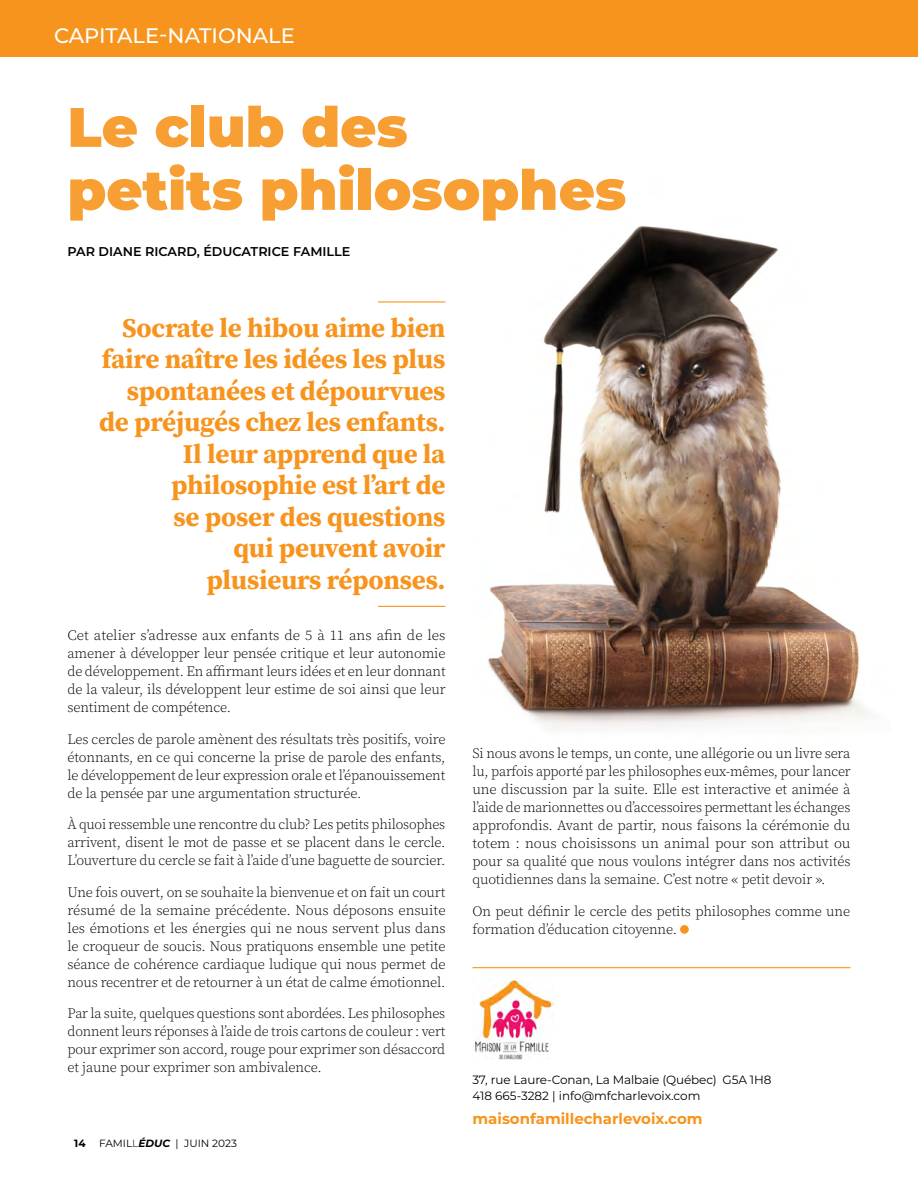
<style>
.page{position:relative;width:918px;height:1188px;background:#fff}
.page>*{position:absolute;margin:0;border:0;box-sizing:border-box;transform-origin:0 0}
.t1{font:900 55.5px/63px "Montserrat";color:#f89f34}
.t2{font:700 27px/31.5px "Source Serif Pro";letter-spacing:-.01em;color:#f7941d;text-align:right}
.t3{font:500 21px "Montserrat";color:#fff}
.t4{font:700 15px "Montserrat";color:#f7941d}
.t5{font:300 14.25px/18px "Source Serif Pro";letter-spacing:-.01em;color:#000;text-align:justify}
.t6{font:600 12.75px "Montserrat";color:#000}
.t7{font:12px "Montserrat";letter-spacing:-.01em;color:#000}
.t8{font:10.5px "Montserrat";color:#000}
.t9{font:700 10.5px "Montserrat";color:#000}
.s1{font-weight:300}
.s2{font-weight:700;font-style:italic}
</style>
<div class="page">
<img style="left:488px;top:226px;width:380px;height:502px">
<div style="left:0;top:0;width:918px;height:57px;background:#f7941d"></div>
<hr style="left:917px;top:0;width:1px;height:57px;background:#8b2987">
<hr style="left:378px;top:606px;width:68px;height:1px;background:#f7941d">
<hr style="left:378px;top:301px;width:68px;height:2px;background:#f7941d">
<div style="left:680px;top:925px;width:9px;height:9px;background:#f7941d;border-radius:50%"></div>
<hr style="left:472px;top:967px;width:378px;height:1px;background:#f7941d">
<img style="left:474px;top:979px;width:79px;height:80px">
<h2 class="t3" style="left:54px;top:21px;width:242px">CAPITALE-NATIONALE</h2>
<h2 class="t1" style="left:68px;top:92px;width:560px">Le club des<br>petits philosophes</h2>
<p class="t6" style="left:68px;top:243px;width:284px">PAR DIANE RICARD, ÉDUCATRICE FAMILLE</p>
<p class="t2" style="left:99px;top:311px;width:348px">Socrate le hibou aime bien faire naître les idées les plus spontanées et dépourvues de préjugés chez les enfants.<br>Il leur apprend que la philosophie est l’art de<br>se poser des questions<br>qui peuvent avoir<br>plusieurs réponses.</p>
<p class="t5" style="left:68px;top:627px;width:380px">Cet atelier s’adresse aux enfants de 5 à 11 ans afin de les amener à développer leur pensée critique et leur autonomie de développement. En affirmant leurs idées et en leur donnant de la valeur, ils développent leur estime de soi ainsi que leur sentiment de compétence.</p>
<p class="t5" style="left:68px;top:730px;width:380px">Les cercles de parole amènent des résultats très positifs, voire étonnants, en ce qui concerne la prise de parole des enfants, le développement de leur expression orale et l’épanouissement de la pensée par une argumentation structurée.</p>
<p class="t5" style="left:68px;top:816px;width:380px">À quoi ressemble une rencontre du club? Les petits philosophes arrivent, disent le mot de passe et se placent dans le cercle.<br>L’ouverture du cercle se fait à l’aide d’une baguette de sourcier.</p>
<p class="t5" style="left:68px;top:883px;width:380px">Une fois ouvert, on se souhaite la bienvenue et on fait un court résumé de la semaine précédente. Nous déposons ensuite les émotions et les énergies qui ne nous servent plus dans le croqueur de soucis. Nous pratiquons ensemble une petite séance de cohérence cardiaque ludique qui nous permet de nous recentrer et de retourner à un état de calme émotionnel.</p>
<p class="t5" style="left:68px;top:1005px;width:380px">Par la suite, quelques questions sont abordées. Les philosophes donnent leurs réponses à l’aide de trois cartons de couleur : vert pour exprimer son accord, rouge pour exprimer son désaccord et jaune pour exprimer son ambivalence.</p>
<p class="t9" style="left:74px;top:1136px;width:13px">14</p>
<p class="t8" style="left:99px;top:1136px;width:139px">FAMIL<span class="s1">L</span><span class="s2">ÉDUC</span> | JUIN 2023</p>
<p class="t5" style="left:472px;top:745px;width:380px">Si nous avons le temps, un conte, une allégorie ou un livre sera lu, parfois apporté par les philosophes eux-mêmes, pour lancer une discussion par la suite. Elle est interactive et animée à l’aide de marionnettes ou d’accessoires permettant les échanges approfondis. Avant de partir, nous faisons la cérémonie du totem : nous choisissons un animal pour son attribut ou pour sa qualité que nous voulons intégrer dans nos activités quotidiennes dans la semaine. C’est notre « petit devoir ».</p>
<p class="t5" style="left:472px;top:902px;width:379px">On peut définir le cercle des petits philosophes comme une formation d’éducation citoyenne.</p>
<p class="t7" style="left:472px;top:1071px;width:301px">37, rue Laure-Conan, La Malbaie (Québec) G5A 1H8</p>
<p class="t7" style="left:472px;top:1088px;width:229px">418 665-3282 | info@mfcharlevoix.com</p>
<p class="t4" style="left:472px;top:1107px;width:232px">maisonfamillecharlevoix.com</p>
</div>
